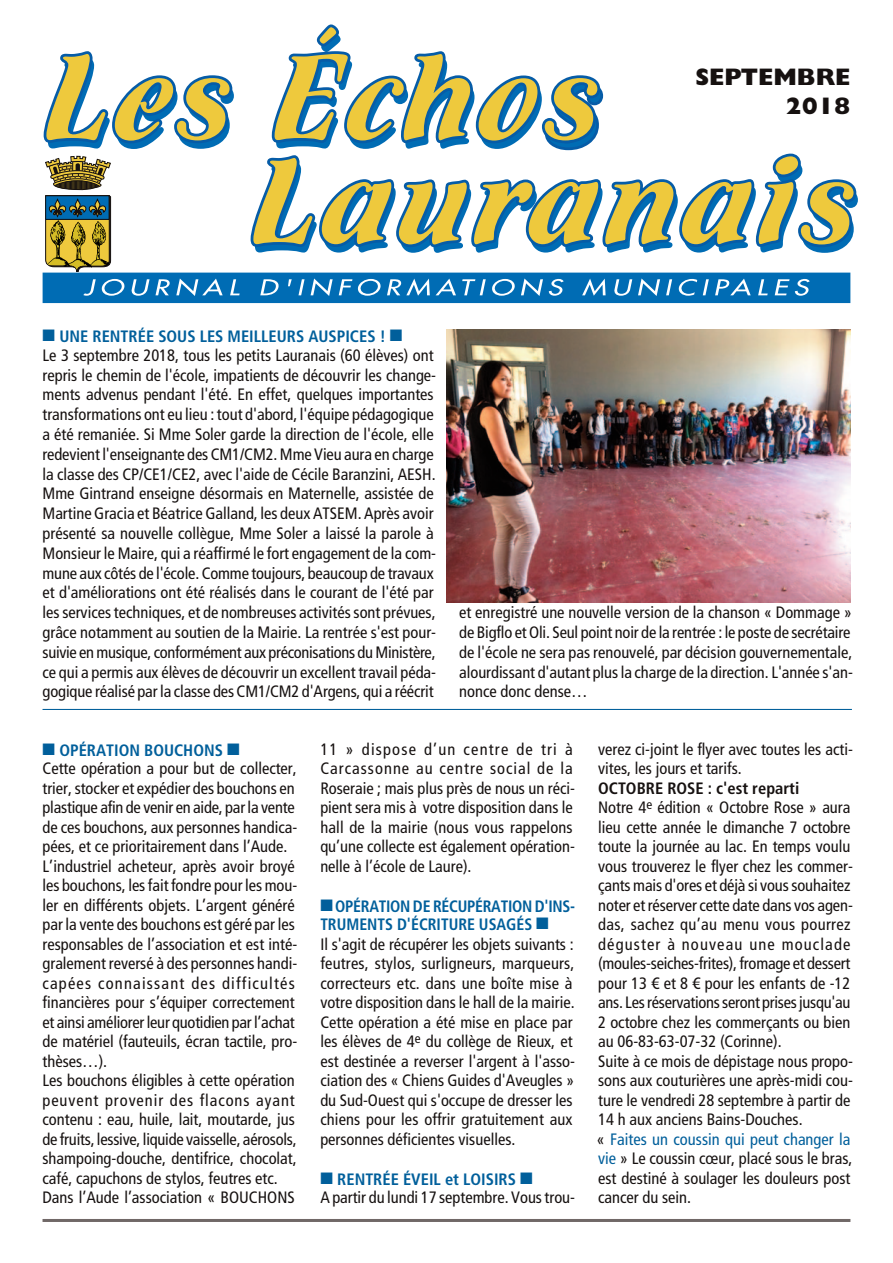
<style>
.page{position:relative;width:893px;height:1263px;background:#fff}
.page>*{position:absolute;margin:0;border:0;box-sizing:border-box;transform-origin:0 0}
.t1{font:800 24px/28.8px "Gill Sans MT Pro";color:#161110;text-align:right}
.t2{font:condensed 16.5px/19.5px "Frutiger LT Std";color:#161110}
.t3{font:700 condensed 16.5px "Frutiger LT Std";color:#015f9b}
.t4{font:700 condensed 16.5px/18.3px "Frutiger LT Std";color:#015f9b;scale:.96 1}
.t5{font:700 condensed 16.5px "Frutiger LT Std";color:#161110}
.s1{color:#015f9b}
</style>
<div class="page">
<svg style="left:43px;top:51px;width:191px;height:98px"></svg>
<svg style="left:250px;top:24px;width:608px;height:229px"></svg>
<div style="left:44px;top:274px;width:805px;height:28px;background:#006cb4"></div>
<div style="left:43px;top:273px;width:807px;height:30px;border:3px solid #006cb4"></div>
<svg style="left:83px;top:279px;width:42px;height:17px"></svg>
<svg style="left:131px;top:279px;width:19px;height:17px"></svg>
<svg style="left:156px;top:279px;width:14px;height:16px"></svg>
<svg style="left:176px;top:278px;width:47px;height:18px"></svg>
<svg style="left:230px;top:279px;width:10px;height:16px"></svg>
<svg style="left:260px;top:279px;width:19px;height:16px"></svg>
<svg style="left:288px;top:279px;width:4px;height:7px"></svg>
<svg style="left:298px;top:279px;width:7px;height:16px"></svg>
<svg style="left:311px;top:278px;width:22px;height:18px"></svg>
<svg style="left:339px;top:279px;width:42px;height:17px"></svg>
<svg style="left:387px;top:279px;width:43px;height:17px"></svg>
<svg style="left:436px;top:279px;width:20px;height:16px"></svg>
<svg style="left:462px;top:278px;width:81px;height:18px"></svg>
<svg style="left:549px;top:279px;width:15px;height:17px"></svg>
<svg style="left:582px;top:279px;width:24px;height:17px"></svg>
<svg style="left:614px;top:279px;width:18px;height:17px"></svg>
<svg style="left:638px;top:278px;width:22px;height:18px"></svg>
<svg style="left:666px;top:279px;width:6px;height:16px"></svg>
<svg style="left:678px;top:279px;width:19px;height:17px"></svg>
<svg style="left:703px;top:279px;width:6px;height:16px"></svg>
<svg style="left:715px;top:279px;width:36px;height:16px"></svg>
<svg style="left:758px;top:279px;width:10px;height:16px"></svg>
<svg style="left:775px;top:279px;width:35px;height:17px"></svg>
<img style="left:111px;top:218px;width:1px;height:43px">
<svg style="left:45px;top:156px;width:66px;height:116px"></svg>
<hr style="left:43px;top:1219px;width:807px;height:3px;background:#706867">
<hr style="left:43px;top:709px;width:809px;height:1px;background:#015f9b">
<img style="left:446px;top:330px;width:404px;height:272px">
<p class="t1" style="left:695px;top:63px;width:157px">SEPTEMBRE<br>2018</p>
<p class="t3" style="left:43px;top:327px;width:361px">■ UNE RENTRÉE SOUS LES MEILLEURS AUSPICES ! ■</p>
<p class="t2" style="left:43px;top:347px;width:395px">Le 3 septembre 2018, tous les petits Lauranais (60 élèves) ont repris le chemin de l'école, impatients de découvrir les change&shy;ments advenus pendant l'été. En effet, quelques importantes transformations ont eu lieu : tout d'abord, l'équipe pédagogique a été remaniée. Si Mme Soler garde la direction de l'école, elle redevient l'enseignante des CM1/CM2. Mme Vieu aura en charge la classe des CP/CE1/CE2, avec l'aide de Cécile Baranzini, AESH.<br>Mme Gintrand enseigne désormais en Maternelle, assistée de Martine Gracia et Béatrice Galland, les deux ATSEM. Après avoir présenté sa nouvelle collègue, Mme Soler a laissé la parole à Monsieur le Maire, qui a réaffirmé le fort engagement de la com&shy;mune aux côtés de l'école. Comme toujours, beaucoup de travaux et d'améliorations ont été réalisés dans le courant de l'été par les services techniques, et de nombreuses activités sont prévues, grâce notamment au soutien de la Mairie. La rentrée s'est pour&shy;suivie en musique, conformément aux préconisations du Ministère, ce qui a permis aux élèves de découvrir un excellent travail péda&shy;gogique réalisé par la classe des CM1/CM2 d'Argens, qui a réécrit</p>
<p class="t2" style="left:459px;top:604px;width:395px">et enregistré une nouvelle version de la chanson « Dommage » de Bigflo et Oli. Seul point noir de la rentrée : le poste de secrétaire de l'école ne sera pas renouvelé, par décision gouvernementale, alourdissant d'autant plus la charge de la direction. L'année s'an&shy;nonce donc dense…</p>
<p class="t3" style="left:43px;top:741px;width:199px">■ OPÉRATION BOUCHONS ■</p>
<p class="t2" style="left:43px;top:760px;width:256px">Cette opération a pour but de collecter, trier, stocker et expédier des bouchons en plastique afin de venir en aide, par la vente de ces bouchons, aux personnes handica&shy;pées, et ce prioritairement dans l’Aude.</p>
<p class="t2" style="left:43px;top:858px;width:256px">L’industriel acheteur, après avoir broyé les bouchons, les fait fondre pour les mou&shy;ler en différents objets. L’argent généré par la vente des bouchons est géré par les responsables de l’association et est inté&shy;gralement reversé à des personnes handi&shy;capées connaissant des difficultés financières pour s’équiper correctement et ainsi améliorer leur quotidien par l’achat de matériel (fauteuils, écran tactile, pro&shy;thèses…).</p>
<p class="t2" style="left:43px;top:1072px;width:256px">Les bouchons éligibles à cette opération peuvent provenir des flacons ayant contenu : eau, huile, lait, moutarde, jus de fruits, lessive, liquide vaisselle, aérosols, shampoing-douche, dentifrice, chocolat, café, capuchons de stylos, feutres etc.</p>
<p class="t2" style="left:43px;top:1189px;width:254px">Dans l’Aude l’association « BOUCHONS</p>
<p class="t2" style="left:320px;top:741px;width:256px">11 » dispose d’un centre de tri à Carcassonne au centre social de la Roseraie ; mais plus près de nous un réci&shy;pient sera mis à votre disposition dans le hall de la mairie (nous vous rappelons qu’une collecte est également opération&shy;nelle à l’école de Laure).</p>
<p class="t4" style="left:320px;top:897px;width:267px">■ OPÉRATION DE RÉCUPÉRATION D'INS-<br>TRUMENTS D'ÉCRITURE USAGÉS ■</p>
<p class="t2" style="left:320px;top:936px;width:256px">Il s'agit de récupérer les objets suivants : feutres, stylos, surligneurs, marqueurs, correcteurs etc. dans une boîte mise à votre disposition dans le hall de la mairie.</p>
<p class="t2" style="left:320px;top:1014px;width:256px">Cette opération a été mise en place par les élèves de 4<sup>e</sup> du collège de Rieux, et est destinée a reverser l'argent à l'asso&shy;ciation des « Chiens Guides d'Aveugles » du Sud-Ouest qui s'occupe de dresser les chiens pour les offrir gratuitement aux personnes déficientes visuelles.</p>
<p class="t3" style="left:320px;top:1170px;width:214px">■ RENTRÉE ÉVEIL et LOISIRS ■</p>
<p class="t2" style="left:320px;top:1189px;width:256px">A partir du lundi 17 septembre. Vous trou-</p>
<p class="t2" style="left:598px;top:741px;width:256px">verez ci-joint le flyer avec toutes les acti&shy;vites, les jours et tarifs.</p>
<p class="t5" style="left:598px;top:778px;width:203px">OCTOBRE ROSE : c'est reparti</p>
<p class="t2" style="left:598px;top:799px;width:256px">Notre 4<sup>e</sup> édition « Octobre Rose » aura lieu cette année le dimanche 7 octobre toute la journée au lac. En temps voulu vous trouverez le flyer chez les commer&shy;çants mais d'ores et déjà si vous souhaitez noter et réserver cette date dans vos agen&shy;das, sachez qu’au menu vous pourrez déguster à nouveau une mouclade (moules-seiches-frites), fromage et dessert pour 13 € et 8 € pour les enfants de -12 ans. Les réservations seront prises jusqu'au 2 octobre chez les commerçants ou bien au 06-83-63-07-32 (Corinne).</p>
<p class="t2" style="left:598px;top:1053px;width:256px">Suite à ce mois de dépistage nous propo&shy;sons aux couturières une après-midi cou&shy;ture le vendredi 28 septembre à partir de 14 h aux anciens Bains-Douches.</p>
<p class="t2" style="left:596px;top:1131px;width:257px;text-align:justify">« <span class="s1">Faites un coussin qui peut changer la vie</span> » Le coussin cœur, placé sous le bras, est destiné à soulager les douleurs post cancer du sein.</p>
</div>
